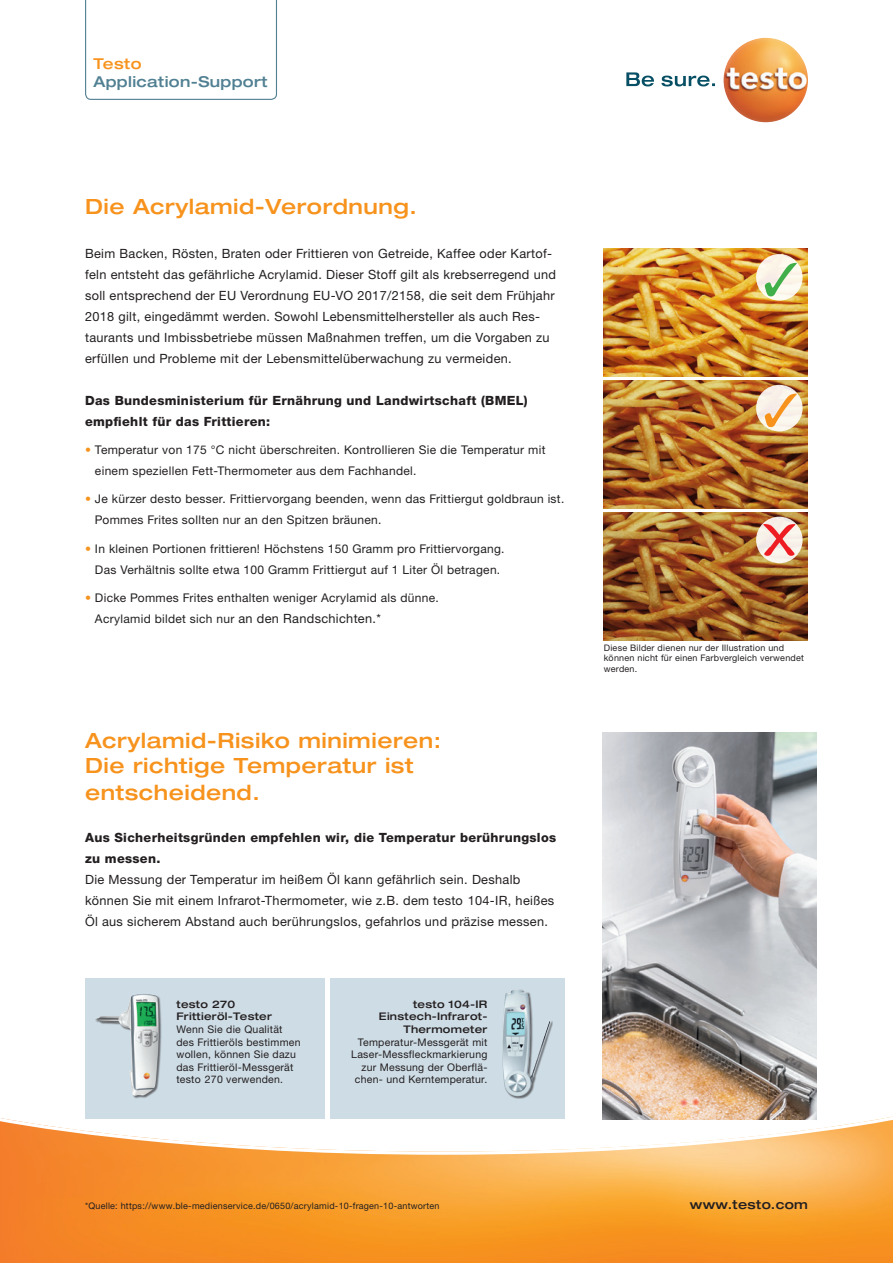
<style>
.page{position:relative;width:893px;height:1263px;background:#fff}
.page>*{position:absolute;margin:0;border:0;box-sizing:border-box;transform-origin:0 0}
.t1{font:500 expanded 21px/26.1px "Helvetica Neue LTW1 G";letter-spacing:.025em;color:#f7931d}
.t2{font:500 expanded 15px "Helvetica Neue LTW1 G";letter-spacing:.025em;color:#518093}
.t3{font:500 expanded 15px "Helvetica Neue LTW1 G";letter-spacing:.025em;color:#f7931d}
.t4{font:12.75px/21px "Helvetica Neue LTW1 G";letter-spacing:.025em;color:#231f20}
.t5{font:800 12.75px/21px "Helvetica Neue LTW1 G";letter-spacing:.025em;color:#231f20}
.t6{font:500 expanded 12.75px "Helvetica Neue LTW1 G";letter-spacing:.025em;color:#231f20}
.t7{font:12px/21px "Helvetica Neue LTW1 G";letter-spacing:.025em;color:#231f20}
.t8{font:10.5px/12.6px "Helvetica Neue LTW1 G";letter-spacing:.025em;color:#231f20;text-align:right}
.t9{font:500 expanded 10.5px/12.6px "Helvetica Neue LTW1 G";letter-spacing:.025em;color:#231f20;text-align:right}
.t10{font:9px/10.8px "Helvetica Neue LTW1 G";letter-spacing:.025em;color:#231f20}
.s1{color:#f7931d}
.s2{font-size:12.75px}
</style>
<div class="page">
<div style="left:86px;top:978px;width:479px;height:141px;background:#cedce5"></div>
<hr style="left:325px;top:976px;width:4px;height:143px;background:#fff">
<img style="left:603px;top:732px;width:213px;height:381px">
<svg style="left:85px;top:0;width:192px;height:100px"></svg>
<svg style="left:0;top:1113px;width:893px;height:150px"></svg>
<svg style="left:626px;top:72px;width:89px;height:14px"></svg>
<img style="left:723px;top:38px;width:85px;height:84px;border-radius:42px">
<img style="left:604px;top:249px;width:204px;height:127px">
<img style="left:604px;top:512px;width:204px;height:128px">
<img style="left:604px;top:381px;width:204px;height:127px">
<svg style="left:756px;top:254px;width:47px;height:47px"></svg>
<svg style="left:765px;top:263px;width:32px;height:33px"></svg>
<svg style="left:756px;top:517px;width:47px;height:46px"></svg>
<svg style="left:763px;top:524px;width:32px;height:32px"></svg>
<svg style="left:756px;top:385px;width:47px;height:46px"></svg>
<svg style="left:765px;top:394px;width:32px;height:33px"></svg>
<div style="left:502px;top:990px;width:51px;height:109px;background:#231f20;opacity:.6"></div>
<img style="left:502px;top:990px;width:13px;height:81px">
<div style="left:95px;top:994px;width:67px;height:104px;background:#231f20;opacity:.6"></div>
<img style="left:95px;top:994px;width:64px;height:102px">
<p class="t3" style="left:93px;top:54px;width:50px">Testo</p>
<p class="t2" style="left:93px;top:72px;width:176px">Application-Support</p>
<h1 class="t1" style="left:85px;top:192px;width:333px">Die Acrylamid-Verordnung.</h1>
<p class="t4" style="left:85px;top:243px;width:472px">Beim Backen, Rösten, Braten oder Frittieren von Getreide, Kaffee oder Kartof&shy;feln entsteht das gefährliche Acrylamid. Dieser Stoff gilt als krebserregend und soll entsprechend der EU Verordnung EU-VO 2017/2158, die seit dem Frühjahr 2018 gilt, eingedämmt werden. Sowohl Lebensmittelhersteller als auch Res&shy;taurants und Imbissbetriebe müssen Maßnahmen treffen, um die Vorgaben zu erfüllen und Probleme mit der Lebensmittelüberwachung zu vermeiden.</p>
<p class="t5" style="left:85px;top:390px;width:444px">Das Bundesministerium für Ernährung und Landwirtschaft (BMEL) empfiehlt für das Frittieren:</p>
<p class="t7" style="left:95px;top:439px;width:452px;text-indent:-10px"><span class="s1">•</span> Temperatur von 175 °C nicht überschreiten. Kontrollieren Sie die Temperatur mit einem speziellen Fett-Thermometer aus dem Fachhandel.</p>
<p class="t7" style="left:95px;top:488px;width:471px;text-indent:-10px"><span class="s1">•</span> Je kürzer desto besser. Frittiervorgang beenden, wenn das Frittiergut goldbraun ist.<br>Pommes Frites sollten nur an den Spitzen bräunen.</p>
<p class="t7" style="left:85px;top:538px;width:421px;text-align:center"><span class="s1">•</span> In kleinen Portionen frittieren! Höchstens 150 Gramm pro Frittiervorgang.<br>Das Verhältnis sollte etwa 100 Gramm Frittiergut auf 1 Liter Öl betragen.</p>
<p class="t7" style="left:95px;top:587px;width:345px;text-indent:-10px"><span class="s1">•</span> Dicke Pommes Frites enthalten weniger Acrylamid als dünne.<br>Acrylamid bildet sich nur <span class="s2">an den Randschichten.*</span></p>
<h1 class="t1" style="left:85px;top:727px;width:358px">Acrylamid-Risiko minimieren:<br>Die richtige Temperatur ist entscheidend.</h1>
<p class="t5" style="left:85px;top:827px;width:473px">Aus Sicherheitsgründen empfehlen wir, die Temperatur berührungslos zu messen.</p>
<p class="t4" style="left:85px;top:869px;width:471px">Die Messung der Temperatur im heißem Öl kann gefährlich sein. Deshalb können Sie mit einem Infrarot-Thermometer, wie z.B. dem testo 104-IR, heißes<br>Öl aus sicherem Abstand auch berührungslos, gefahrlos und präzise messen.</p>
<p class="t9" style="left:176px;top:997px;width:97px;text-align:left">testo 270<br>Frittieröl-Tester</p>
<p class="t8" style="left:176px;top:1023px;width:126px;text-align:left">Wenn Sie die Qualität des Frittieröls bestimmen wollen, können Sie dazu das Frittieröl-Messgerät testo 270 verwenden.</p>
<p class="t9" style="left:379px;top:997px;width:110px">testo 104-IR<br>Einstech-Infrarot-<br>Thermometer</p>
<p class="t8" style="left:351px;top:1035px;width:138px">Temperatur-Messgerät mit<br>Laser-Messfleckmarkierung zur Messung der Oberflä&shy;chen- und Kerntemperatur.</p>
<p class="t10" style="left:604px;top:642px;width:202px">Diese Bilder dienen nur der Illustration und können nicht für einen Farbvergleich verwendet werden.</p>
<p class="t10" style="left:85px;top:1201px;width:356px">*Quelle: https://www.ble-medienservice.de/0650/acrylamid-10-fragen-10-antworten</p>
<p class="t6" style="left:690px;top:1197px;width:119px">www.testo.com</p>
</div>
